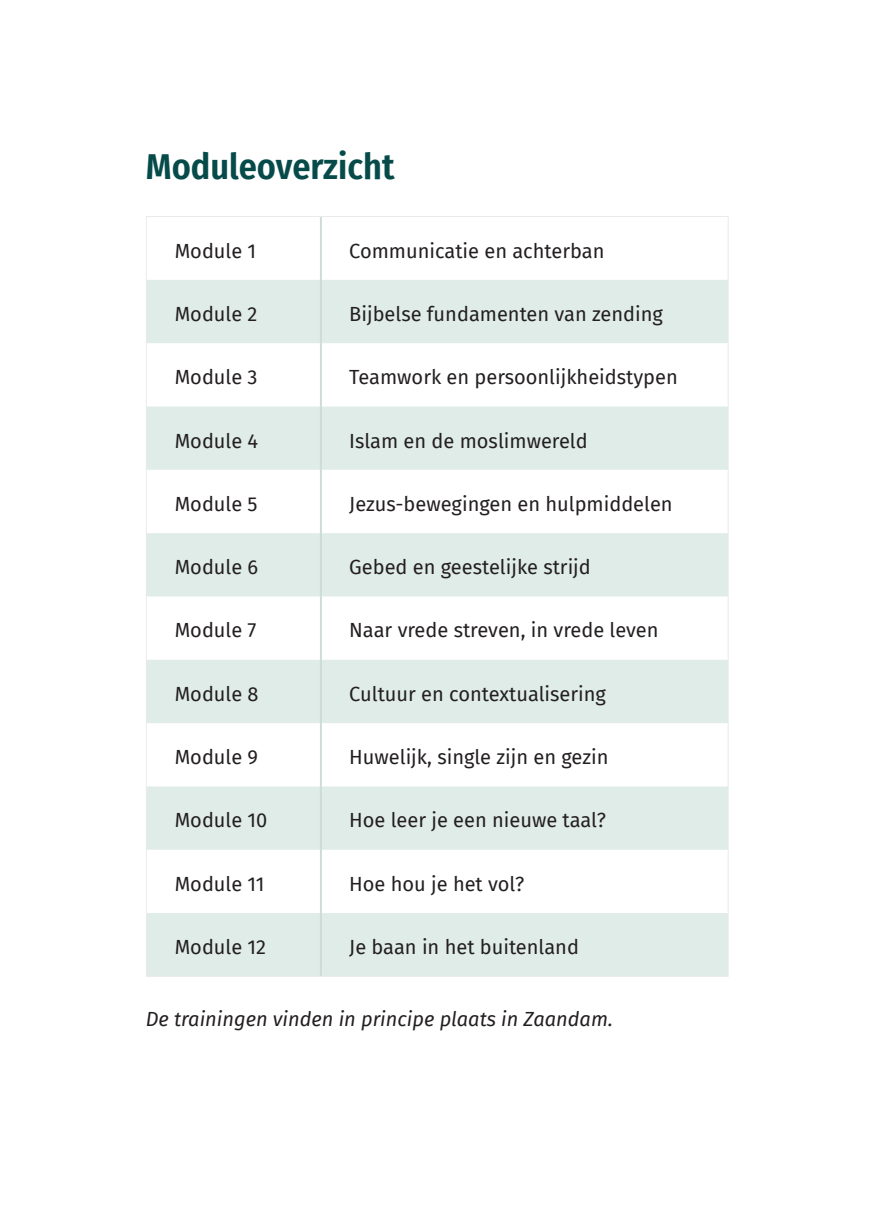
<style>
.page{position:relative;width:874px;height:1225px;background:#fff}
.page>*{position:absolute;margin:0;border:0;box-sizing:border-box;transform-origin:0 0}
.Kop_2{font:600 36px "Fira Sans Condensed";color:#064b4a}
.Paragraaf{font:20px "Fira Sans";color:#231f20}
.Paragraaf-2{font:italic 20px "Fira Sans";color:#231f20}
</style>
<div class="page">
<svg style="left:147px;top:280px;width:580px;height:696px;fill:#e0ece8"></svg>
<hr style="left:146px;top:216px;width:175px;height:1px;background:#eaebe9">
<hr style="left:146px;top:217px;width:1px;height:63px;background:#eaebe9">
<hr style="left:321px;top:216px;width:407px;height:1px;background:#eaebe9">
<hr style="left:727px;top:217px;width:1px;height:63px;background:#eaebe9">
<hr style="left:146px;top:280px;width:1px;height:63px;background:#eaebe9">
<hr style="left:727px;top:280px;width:1px;height:63px;background:#eaebe9">
<hr style="left:146px;top:343px;width:1px;height:63px;background:#eaebe9">
<hr style="left:727px;top:343px;width:1px;height:63px;background:#eaebe9">
<hr style="left:146px;top:406px;width:1px;height:64px;background:#eaebe9">
<hr style="left:727px;top:406px;width:1px;height:64px;background:#eaebe9">
<hr style="left:146px;top:470px;width:1px;height:63px;background:#eaebe9">
<hr style="left:727px;top:470px;width:1px;height:63px;background:#eaebe9">
<hr style="left:146px;top:533px;width:1px;height:63px;background:#eaebe9">
<hr style="left:727px;top:533px;width:1px;height:63px;background:#eaebe9">
<hr style="left:146px;top:596px;width:1px;height:64px;background:#eaebe9">
<hr style="left:727px;top:596px;width:1px;height:64px;background:#eaebe9">
<hr style="left:146px;top:660px;width:1px;height:63px;background:#eaebe9">
<hr style="left:727px;top:660px;width:1px;height:63px;background:#eaebe9">
<hr style="left:146px;top:723px;width:1px;height:63px;background:#eaebe9">
<hr style="left:727px;top:723px;width:1px;height:63px;background:#eaebe9">
<hr style="left:146px;top:786px;width:1px;height:63px;background:#eaebe9">
<hr style="left:727px;top:786px;width:1px;height:63px;background:#eaebe9">
<hr style="left:146px;top:849px;width:1px;height:64px;background:#eaebe9">
<hr style="left:727px;top:849px;width:1px;height:64px;background:#eaebe9">
<hr style="left:146px;top:913px;width:1px;height:63px;background:#eaebe9">
<hr style="left:727px;top:913px;width:1px;height:63px;background:#eaebe9">
<hr style="left:146px;top:976px;width:175px;height:1px;background:#eaebe9">
<hr style="left:321px;top:976px;width:407px;height:1px;background:#eaebe9">
<hr style="left:320px;top:217px;width:2px;height:63px;background:#cddbdb">
<hr style="left:320px;top:280px;width:2px;height:63px;background:#cddbdb">
<hr style="left:320px;top:343px;width:2px;height:63px;background:#cddbdb">
<hr style="left:320px;top:406px;width:2px;height:64px;background:#cddbdb">
<hr style="left:320px;top:470px;width:2px;height:63px;background:#cddbdb">
<hr style="left:320px;top:533px;width:2px;height:63px;background:#cddbdb">
<hr style="left:320px;top:596px;width:2px;height:64px;background:#cddbdb">
<hr style="left:320px;top:660px;width:2px;height:63px;background:#cddbdb">
<hr style="left:320px;top:723px;width:2px;height:63px;background:#cddbdb">
<hr style="left:320px;top:786px;width:2px;height:63px;background:#cddbdb">
<hr style="left:320px;top:849px;width:2px;height:64px;background:#cddbdb">
<hr style="left:320px;top:913px;width:2px;height:63px;background:#cddbdb">
<p class="Kop_2" style="left:146px;top:137px;width:250px">Moduleoverzicht</p>
<p class="Paragraaf" style="left:175px;top:236px;width:83px">Module 1</p>
<p class="Paragraaf" style="left:349px;top:236px;width:256px">Communicatie en achterban</p>
<p class="Paragraaf" style="left:175px;top:299px;width:84px">Module 2</p>
<p class="Paragraaf" style="left:349px;top:299px;width:315px">Bijbelse fundamenten van zending</p>
<p class="Paragraaf" style="left:175px;top:362px;width:84px">Module 3</p>
<p class="Paragraaf" style="left:349px;top:362px;width:330px">Teamwork en persoonlijkheidstypen</p>
<p class="Paragraaf" style="left:175px;top:425px;width:85px">Module 4</p>
<p class="Paragraaf" style="left:349px;top:425px;width:240px">Islam en de moslimwereld</p>
<p class="Paragraaf" style="left:175px;top:489px;width:84px">Module 5</p>
<p class="Paragraaf" style="left:349px;top:489px;width:325px">Jezus-bewegingen en hulpmiddelen</p>
<p class="Paragraaf" style="left:175px;top:552px;width:85px">Module 6</p>
<p class="Paragraaf" style="left:349px;top:552px;width:243px">Gebed en geestelijke strijd</p>
<p class="Paragraaf" style="left:175px;top:615px;width:83px">Module 7</p>
<p class="Paragraaf" style="left:349px;top:615px;width:310px">Naar vrede streven, in vrede leven</p>
<p class="Paragraaf" style="left:175px;top:678px;width:85px">Module 8</p>
<p class="Paragraaf" style="left:349px;top:678px;width:258px">Cultuur en contextualisering</p>
<p class="Paragraaf" style="left:175px;top:742px;width:85px">Module 9</p>
<p class="Paragraaf" style="left:349px;top:742px;width:260px">Huwelijk, single zijn en gezin</p>
<p class="Paragraaf" style="left:175px;top:805px;width:94px">Module 10</p>
<p class="Paragraaf" style="left:349px;top:805px;width:258px">Hoe leer je een nieuwe taal?</p>
<p class="Paragraaf" style="left:175px;top:868px;width:91px">Module 11</p>
<p class="Paragraaf" style="left:349px;top:868px;width:176px">Hoe hou je het vol?</p>
<p class="Paragraaf" style="left:175px;top:931px;width:93px">Module 12</p>
<p class="Paragraaf" style="left:349px;top:931px;width:231px">Je baan in het buitenland</p>
<p class="Paragraaf-2" style="left:146px;top:1004px;width:468px">De trainingen vinden in principe plaats in Zaandam.</p>
</div>
